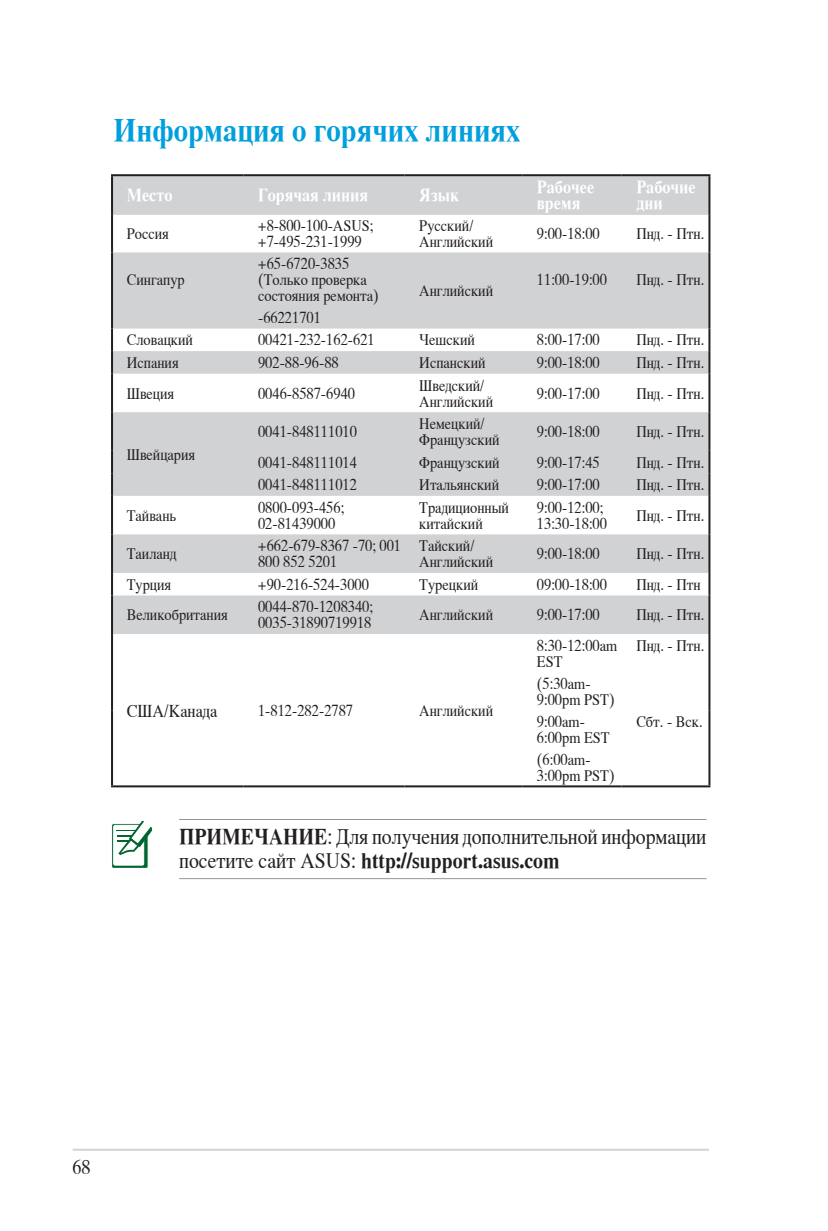
<style>
.page{position:relative;width:828px;height:1231px;background:#fff}
.page>*{position:absolute;margin:0;border:0;box-sizing:border-box;transform-origin:0 0}
.WL_Header_1{font:32px "Times CY Bold";color:#009fde;scale:.9 1}
.WL_Message{font:22px/24px "Times CY";color:#231f20;scale:.9 1}
.t1{font:20px "Times CY";color:#231f20;scale:.9 1}
.WL_Table_Head{font:18px/16px "Times CY Bold";color:#fff;scale:.9 1}
.WL_Table_Text{font:18px "Times CY";color:#231f20;scale:.9 1}
.WL_Table_Text-2{font:16px/16px "Times CY";color:#231f20;scale:.9 1}
.s1{font-family:"Times CY Bold"}
</style>
<div class="page">
<hr style="left:73px;top:1148px;width:636px;height:2px;background:#d1d2d4">
<svg style="left:113px;top:176px;width:595px;height:458px;fill:#d1d2d4"></svg>
<hr style="left:111px;top:215px;width:2px;height:37px;background:#231f20">
<hr style="left:708px;top:215px;width:2px;height:37px;background:#231f20">
<hr style="left:111px;top:252px;width:2px;height:76px;background:#231f20">
<hr style="left:708px;top:252px;width:2px;height:76px;background:#231f20">
<hr style="left:111px;top:328px;width:2px;height:23px;background:#231f20">
<hr style="left:708px;top:328px;width:2px;height:23px;background:#231f20">
<hr style="left:111px;top:351px;width:2px;height:22px;background:#231f20">
<hr style="left:708px;top:351px;width:2px;height:22px;background:#231f20">
<hr style="left:111px;top:373px;width:2px;height:39px;background:#231f20">
<hr style="left:708px;top:373px;width:2px;height:39px;background:#231f20">
<hr style="left:111px;top:412px;width:2px;height:38px;background:#231f20">
<hr style="left:708px;top:412px;width:2px;height:38px;background:#231f20">
<hr style="left:111px;top:450px;width:2px;height:23px;background:#231f20">
<hr style="left:708px;top:450px;width:2px;height:23px;background:#231f20">
<hr style="left:111px;top:473px;width:2px;height:23px;background:#231f20">
<hr style="left:708px;top:473px;width:2px;height:23px;background:#231f20">
<hr style="left:111px;top:496px;width:2px;height:38px;background:#231f20">
<hr style="left:708px;top:496px;width:2px;height:38px;background:#231f20">
<hr style="left:111px;top:534px;width:2px;height:39px;background:#231f20">
<hr style="left:708px;top:534px;width:2px;height:39px;background:#231f20">
<hr style="left:111px;top:573px;width:2px;height:22px;background:#231f20">
<hr style="left:708px;top:573px;width:2px;height:22px;background:#231f20">
<hr style="left:111px;top:595px;width:2px;height:39px;background:#231f20">
<hr style="left:708px;top:595px;width:2px;height:39px;background:#231f20">
<hr style="left:111px;top:634px;width:2px;height:76px;background:#231f20">
<hr style="left:708px;top:634px;width:2px;height:76px;background:#231f20">
<hr style="left:111px;top:710px;width:2px;height:75px;background:#231f20">
<hr style="left:708px;top:710px;width:2px;height:75px;background:#231f20">
<hr style="left:111px;top:174px;width:132px;height:2px;background:#231f20">
<hr style="left:111px;top:176px;width:2px;height:39px;background:#231f20">
<hr style="left:243px;top:174px;width:161px;height:2px;background:#231f20">
<hr style="left:404px;top:174px;width:118px;height:2px;background:#231f20">
<hr style="left:522px;top:174px;width:99px;height:2px;background:#231f20">
<hr style="left:621px;top:174px;width:89px;height:2px;background:#231f20">
<hr style="left:708px;top:176px;width:2px;height:39px;background:#231f20">
<hr style="left:111px;top:785px;width:132px;height:2px;background:#231f20">
<hr style="left:243px;top:785px;width:161px;height:2px;background:#231f20">
<hr style="left:404px;top:785px;width:118px;height:2px;background:#231f20">
<hr style="left:522px;top:785px;width:99px;height:2px;background:#231f20">
<hr style="left:621px;top:785px;width:89px;height:2px;background:#231f20">
<hr style="left:179px;top:818px;width:527px;height:1px;background:#939598">
<hr style="left:179px;top:878px;width:527px;height:1px;background:#939598">
<svg style="left:113px;top:822px;width:37px;height:44px"></svg>
<div style="left:111px;top:820px;width:41px;height:48px;border:1px solid #fff"></div>
<p class="WL_Header_1" style="left:113px;top:111px;width:454px">Информация о горячих линиях</p>
<p class="WL_Table_Head" style="left:127px;top:187px;width:52px">Место</p>
<p class="WL_Table_Head" style="left:258px;top:187px;width:124px">Горячая линия</p>
<p class="WL_Table_Head" style="left:419px;top:187px;width:46px">Язык</p>
<p class="WL_Table_Head" style="left:537px;top:179px;width:65px">Рабочее время</p>
<p class="WL_Table_Head" style="left:636px;top:179px;width:67px">Рабочие дни</p>
<p class="WL_Table_Text-2" style="left:127px;top:225px;width:48px">Россия</p>
<p class="WL_Table_Text-2" style="left:258px;top:217px;width:130px">+8-800-100-ASUS; +7-495-231-1999</p>
<p class="WL_Table_Text-2" style="left:419px;top:217px;width:83px">Русский/<br>Английский</p>
<p class="WL_Table_Text-2" style="left:537px;top:225px;width:71px">9:00-18:00</p>
<p class="WL_Table_Text-2" style="left:636px;top:225px;width:77px">Пнд. - Птн.</p>
<p class="WL_Table_Text-2" style="left:127px;top:272px;width:66px">Сингапур</p>
<p class="WL_Table_Text-2" style="left:258px;top:256px;width:136px">+65-6720-3835 (Только проверка состояния ремонта)</p>
<p class="WL_Table_Text-2" style="left:258px;top:309px;width:71px">-66221701</p>
<p class="WL_Table_Text-2" style="left:537px;top:272px;width:79px">11:00-19:00</p>
<p class="WL_Table_Text-2" style="left:636px;top:272px;width:77px">Пнд. - Птн.</p>
<p class="WL_Table_Text-2" style="left:419px;top:282px;width:83px">Английский</p>
<p class="WL_Table_Text-2" style="left:127px;top:332px;width:75px">Словацкий</p>
<p class="WL_Table_Text-2" style="left:258px;top:332px;width:131px">00421-232-162-621</p>
<p class="WL_Table_Text-2" style="left:419px;top:332px;width:63px">Чешский</p>
<p class="WL_Table_Text-2" style="left:537px;top:332px;width:71px">8:00-17:00</p>
<p class="WL_Table_Text-2" style="left:636px;top:332px;width:77px">Пнд. - Птн.</p>
<p class="WL_Table_Text-2" style="left:127px;top:354px;width:59px">Испания</p>
<p class="WL_Table_Text-2" style="left:258px;top:354px;width:91px">902-88-96-88</p>
<p class="WL_Table_Text-2" style="left:419px;top:354px;width:75px">Испанский</p>
<p class="WL_Table_Text-2" style="left:537px;top:354px;width:71px">9:00-18:00</p>
<p class="WL_Table_Text-2" style="left:636px;top:354px;width:77px">Пнд. - Птн.</p>
<p class="WL_Table_Text-2" style="left:127px;top:385px;width:54px">Швеция</p>
<p class="WL_Table_Text-2" style="left:258px;top:385px;width:109px">0046-8587-6940</p>
<p class="WL_Table_Text-2" style="left:419px;top:377px;width:83px">Шведский/<br>Английский</p>
<p class="WL_Table_Text-2" style="left:537px;top:385px;width:71px">9:00-17:00</p>
<p class="WL_Table_Text-2" style="left:636px;top:385px;width:77px">Пнд. - Птн.</p>
<p class="WL_Table_Text-2" style="left:127px;top:446px;width:77px">Швейцария</p>
<p class="WL_Table_Text-2" style="left:258px;top:423px;width:111px">0041-848111010</p>
<p class="WL_Table_Text-2" style="left:419px;top:415px;width:91px">Немецкий/<br>Французский</p>
<p class="WL_Table_Text-2" style="left:537px;top:423px;width:71px">9:00-18:00</p>
<p class="WL_Table_Text-2" style="left:636px;top:423px;width:77px">Пнд. - Птн.</p>
<p class="WL_Table_Text-2" style="left:258px;top:454px;width:111px">0041-848111014</p>
<p class="WL_Table_Text-2" style="left:419px;top:454px;width:91px">Французский</p>
<p class="WL_Table_Text-2" style="left:537px;top:454px;width:71px">9:00-17:45</p>
<p class="WL_Table_Text-2" style="left:636px;top:454px;width:77px">Пнд. - Птн.</p>
<p class="WL_Table_Text-2" style="left:258px;top:476px;width:111px">0041-848111012</p>
<p class="WL_Table_Text-2" style="left:419px;top:476px;width:90px">Итальянский</p>
<p class="WL_Table_Text-2" style="left:537px;top:476px;width:71px">9:00-17:00</p>
<p class="WL_Table_Text-2" style="left:636px;top:476px;width:77px">Пнд. - Птн.</p>
<p class="WL_Table_Text-2" style="left:127px;top:507px;width:56px">Тайвань</p>
<p class="WL_Table_Text-2" style="left:258px;top:499px;width:97px">0800-093-456;<br>02-81439000</p>
<p class="WL_Table_Text-2" style="left:419px;top:499px;width:101px">Традиционный китайский</p>
<p class="WL_Table_Text-2" style="left:537px;top:499px;width:79px">9:00-12:00;<br>13:30-18:00</p>
<p class="WL_Table_Text-2" style="left:636px;top:507px;width:77px">Пнд. - Птн.</p>
<p class="WL_Table_Text-2" style="left:127px;top:545px;width:57px">Таиланд</p>
<p class="WL_Table_Text-2" style="left:258px;top:537px;width:160px">+662-679-8367 -70; 001<br>800 852 5201</p>
<p class="WL_Table_Text-2" style="left:419px;top:537px;width:83px">Тайский/<br>Английский</p>
<p class="WL_Table_Text-2" style="left:537px;top:545px;width:71px">9:00-18:00</p>
<p class="WL_Table_Text-2" style="left:636px;top:545px;width:77px">Пнд. - Птн.</p>
<p class="WL_Table_Text-2" style="left:127px;top:576px;width:51px">Турция</p>
<p class="WL_Table_Text-2" style="left:258px;top:576px;width:125px">+90-216-524-3000</p>
<p class="WL_Table_Text-2" style="left:419px;top:576px;width:67px">Турецкий</p>
<p class="WL_Table_Text-2" style="left:537px;top:576px;width:79px">09:00-18:00</p>
<p class="WL_Table_Text-2" style="left:636px;top:576px;width:73px">Пнд. - Птн</p>
<p class="WL_Table_Text-2" style="left:127px;top:607px;width:114px">Великобритания</p>
<p class="WL_Table_Text-2" style="left:258px;top:599px;width:129px">0044-870-1208340;<br>0035-31890719918</p>
<p class="WL_Table_Text-2" style="left:419px;top:607px;width:83px">Английский</p>
<p class="WL_Table_Text-2" style="left:537px;top:607px;width:71px">9:00-17:00</p>
<p class="WL_Table_Text-2" style="left:636px;top:607px;width:77px">Пнд. - Птн.</p>
<p class="WL_Table_Text" style="left:127px;top:700px;width:102px">США/Канада</p>
<p class="WL_Table_Text-2" style="left:258px;top:702px;width:107px">1-812-282-2787</p>
<p class="WL_Table_Text-2" style="left:419px;top:702px;width:83px">Английский</p>
<p class="WL_Table_Text-2" style="left:537px;top:637px;width:91px">8:30-12:00am<br>EST</p>
<p class="WL_Table_Text-2" style="left:537px;top:675px;width:88px">(5:30am-<br>9:00pm PST)</p>
<p class="WL_Table_Text-2" style="left:537px;top:713px;width:82px">9:00am-<br>6:00pm EST</p>
<p class="WL_Table_Text-2" style="left:537px;top:751px;width:88px">(6:00am-<br>3:00pm PST)</p>
<p class="WL_Table_Text-2" style="left:636px;top:637px;width:77px">Пнд. - Птн.</p>
<p class="WL_Table_Text-2" style="left:636px;top:713px;width:75px">Сбт. - Вск.</p>
<p class="WL_Message" style="left:179px;top:824px;width:587px"><span class="s1">ПРИМЕЧАНИЕ</span>: Для получения дополнительной информации посетите сайт ASUS: <span class="s1">http://support.asus.com</span></p>
<p class="t1" style="left:73px;top:1155px;width:21px">68</p>
</div>
